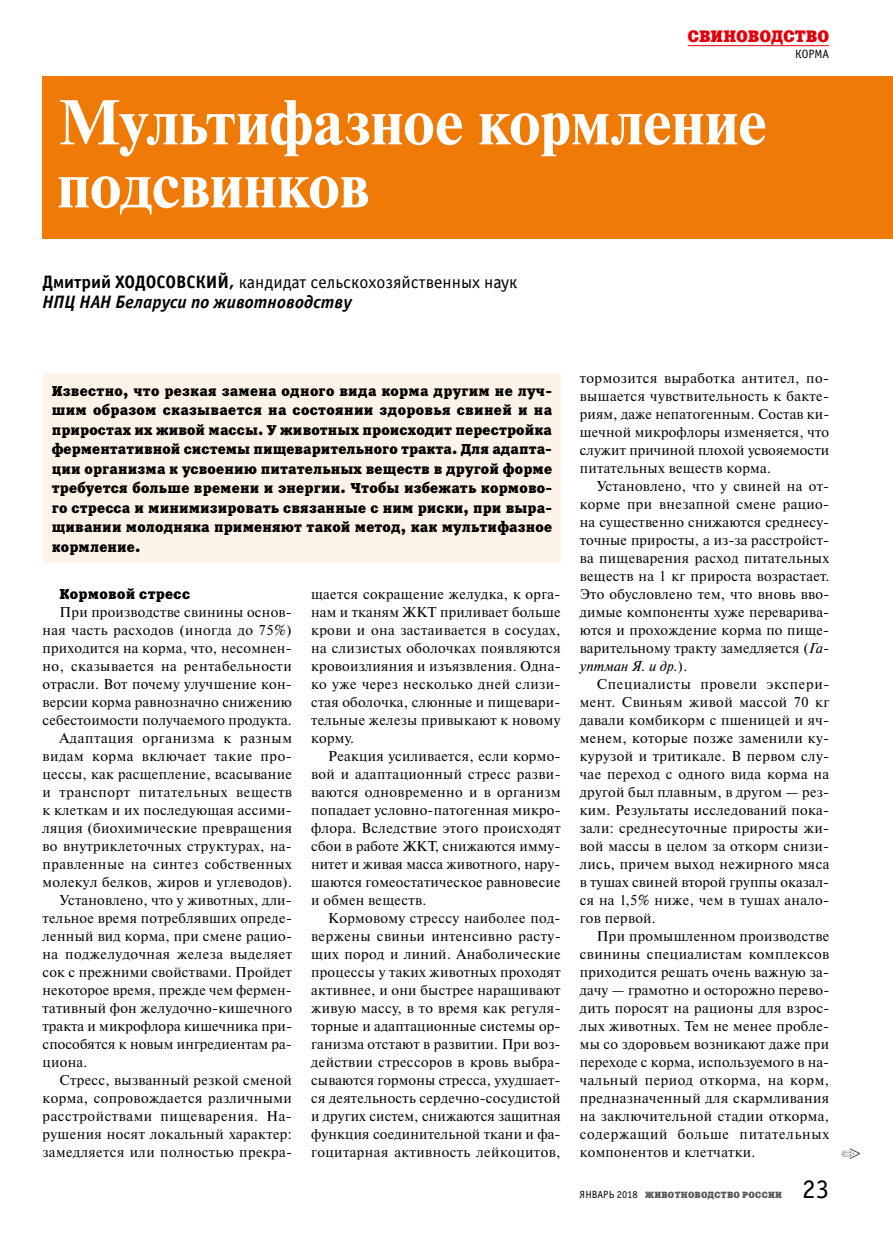
<style>
.page{position:relative;width:893px;height:1234px;background:#fff}
.page>*{position:absolute;margin:0;border:0;box-sizing:border-box;transform-origin:0 0}
.t1{font:700 63px/63px "Newton C";color:#fff}
.t2{font:27px "Officina Sans C";color:#000}
.t3{font:18px/19.5px "Officina Sans C";color:#000}
.t4{font:16.5px "Xenia C";letter-spacing:.005em;color:#e3000b}
.t5{font:14.25px/18px "Newton C";letter-spacing:.02em;color:#000;text-align:justify}
.t6{font:14.25px/19.5px "Xenia C";letter-spacing:.01em;color:#000;text-align:justify}
.t7{font:14.25px "Newton C";letter-spacing:.04em;color:#000}
.t8{font:14.25px "Newton C";letter-spacing:.045em;color:#000}
.t9{font:12px "Officina Sans C";color:#000}
.t10{font:9px "Xenia C";letter-spacing:.025em;color:#565655}
.s1{font-weight:700}
.s2{font-weight:700;font-style:italic}
.s3{font-style:italic}
.s4{font-family:"Officina Sans C";font-size:10.5px;color:#000}
</style>
<div class="page">
<hr style="left:688px;top:45px;width:141px;height:1px;background:#e3000b">
<div style="left:43px;top:77px;width:850px;height:162px;background:#ef7a06"></div>
<div style="left:43px;top:373px;width:518px;height:190px;background:#fef3e8"></div>
<svg style="left:842px;top:1148px;width:18px;height:10px"></svg>
<p class="t4" style="left:688px;top:26px;width:143px">СВИНОВОДСТВО</p>
<p class="t9" style="left:795px;top:48px;width:36px">КОРМА</p>
<h1 class="t1" style="left:58px;top:91px;width:711px">Мультифазное кормление подсвинков</h1>
<p class="t3" style="left:43px;top:273px;width:476px"><span class="s1">Дмитрий ХОДОСОВСКИЙ,</span> кандидат сельскохозяйственных наук<br><span class="s2">НПЦ НАН Беларуси по животноводству</span></p>
<p class="t6" style="left:52px;top:381px;width:502px">Известно, что резкая замена одного вида корма другим не луч‑ шим образом сказывается на состоянии здоровья свиней и на приростах их живой массы. У животных происходит перестройка ферментативной системы пищеварительного тракта. Для адапта‑ ции организма к усвоению питательных веществ в другой форме требуется больше времени и энергии. Чтобы избежать кормово‑ го стресса и минимизировать связанные с ним риски, при выра‑ щивании молодняка применяют такой метод, как мультифазное кормление.</p>
<p class="t6" style="left:60px;top:584px;width:132px">Кормовой стресс</p>
<p class="t5" style="left:60px;top:603px;width:234px">При производстве свинины основ-</p>
<p class="t5" style="left:43px;top:621px;width:251px">ная часть расходов (иногда до 75%)</p>
<p class="t5" style="left:43px;top:639px;width:251px">приходится на корма, что, несомнен-</p>
<p class="t5" style="left:43px;top:657px;width:251px">но, сказывается на рентабельности</p>
<p class="t5" style="left:43px;top:675px;width:251px">отрасли. Вот почему улучшение кон-</p>
<p class="t5" style="left:43px;top:693px;width:251px">версии корма равнозначно снижению</p>
<p class="t5" style="left:43px;top:711px;width:251px">себестоимости получаемого продукта.</p>
<p class="t8" style="left:60px;top:730px;width:234px">Адаптация организма к разным</p>
<p class="t7" style="left:43px;top:748px;width:251px">видам корма включает такие про-</p>
<p class="t5" style="left:43px;top:765px;width:251px">цессы, как расщепление, всасывание</p>
<p class="t8" style="left:43px;top:784px;width:251px">и транспорт питательных веществ</p>
<p class="t5" style="left:43px;top:801px;width:251px">к клеткам и их последующая ассими-</p>
<p class="t5" style="left:43px;top:819px;width:251px">ляция (биохимические превращения</p>
<p class="t5" style="left:43px;top:837px;width:251px">во внутриклеточных структурах, на-</p>
<p class="t5" style="left:43px;top:855px;width:251px">правленные на синтез собственных</p>
<p class="t5" style="left:43px;top:873px;width:251px">молекул белков, жиров и углеводов).</p>
<p class="t5" style="left:60px;top:891px;width:234px">Установлено, что у животных, дли-</p>
<p class="t5" style="left:43px;top:909px;width:251px">тельное время потреблявших опреде-</p>
<p class="t5" style="left:43px;top:927px;width:251px">ленный вид корма, при смене рацио-</p>
<p class="t5" style="left:43px;top:945px;width:251px">на поджелудочная железа выделяет</p>
<p class="t5" style="left:43px;top:963px;width:251px">сок с прежними свойствами. Пройдет</p>
<p class="t5" style="left:43px;top:981px;width:251px">некоторое время, прежде чем фермен-</p>
<p class="t5" style="left:43px;top:999px;width:251px">тативный фон желудочно-кишечного</p>
<p class="t5" style="left:43px;top:1017px;width:251px">тракта и микрофлора кишечника при-</p>
<p class="t5" style="left:43px;top:1035px;width:251px">способятся к новым ингредиентам ра-</p>
<p class="t5" style="left:43px;top:1053px;width:46px">циона.</p>
<p class="t5" style="left:60px;top:1071px;width:234px">Стресс, вызванный резкой сменой</p>
<p class="t5" style="left:43px;top:1089px;width:251px">корма, сопровождается различными</p>
<p class="t7" style="left:43px;top:1108px;width:251px">расстройствами пищеварения. На-</p>
<p class="t5" style="left:43px;top:1125px;width:251px">рушения носят локальный характер:</p>
<p class="t5" style="left:43px;top:1143px;width:251px">замедляется или полностью прекра-</p>
<p class="t5" style="left:311px;top:585px;width:251px">щается сокращение желудка, к орга&shy;нам и тканям ЖКТ приливает больше крови и она застаивается в сосудах, на слизистых оболочках появляются кровоизлияния и изъязвления. Одна&shy;ко уже через несколько дней слизи&shy;стая оболочка, слюнные и пищевари&shy;тельные железы привыкают к новому корму.</p>
<p class="t5" style="left:311px;top:747px;width:251px;text-indent:17px">Реакция усиливается, если кормо&shy;вой и адаптационный стресс разви&shy;ваются одновременно и в организм попадает условно-патогенная микро&shy;флора. Вследствие этого происходят сбои в работе ЖКТ, снижаются имму&shy;нитет и живая масса животного, нару&shy;шаются гомеостатическое равновесие и обмен веществ.</p>
<p class="t5" style="left:311px;top:909px;width:251px;text-indent:17px">Кормовому стрессу наиболее под&shy;вержены свиньи интенсивно расту&shy;щих пород и линий. Анаболические процессы у таких животных проходят активнее, и они быстрее наращивают живую массу, в то время как регуля&shy;торные и адаптационные системы ор&shy;ганизма отстают в развитии. При воз&shy;действии стрессоров в кровь выбра&shy;сываются гормоны стресса, ухудшает&shy;ся деятельность сердечно-сосудистой и других систем, снижаются защитная функция соединительной ткани и фа&shy;гоцитарная активность лейкоцитов,</p>
<p class="t5" style="left:580px;top:369px;width:251px">тормозится выработка антител, по&shy;вышается чувствительность к бакте&shy;риям, даже непатогенным. Состав ки&shy;шечной микрофлоры изменяется, что служит причиной плохой усвояемости питательных веществ корма.</p>
<p class="t5" style="left:580px;top:477px;width:251px;text-indent:17px">Установлено, что у свиней на от&shy;корме при внезапной смене рацио&shy;на существенно снижаются среднесу&shy;точные приросты, а из‑за расстройст&shy;ва пищеварения расход питательных веществ на 1 кг прироста возрастает.<br>Это обусловлено тем, что вновь вво&shy;димые компоненты хуже переварива&shy;ются и прохождение корма по пище&shy;варительному тракту замедляется (<span class="s3">Га&shy;уптман Я. и др.</span>).</p>
<p class="t5" style="left:580px;top:675px;width:251px;text-indent:17px">Специалисты провели экспери&shy;мент. Свиньям живой массой 70 кг давали комбикорм с пшеницей и яч&shy;менем, которые позже заменили ку&shy;курузой и тритикале. В первом слу&shy;чае переход с одного вида корма на другой был плавным, в другом — рез&shy;ким. Результаты исследований пока&shy;зали: среднесуточные приросты жи&shy;вой массы в целом за откорм снизи&shy;лись, причем выход нежирного мяса в тушах свиней второй группы оказал&shy;ся на 1,5% ниже, чем в тушах анало&shy;гов первой.</p>
<p class="t5" style="left:580px;top:926px;width:251px;text-indent:17px">При промышленном производстве свинины специалистам комплексов приходится решать очень важную за&shy;дачу — грамотно и осторожно перево&shy;дить поросят на рационы для взрос&shy;лых животных. Тем не менее пробле&shy;мы со здоровьем возникают даже при переходе с корма, используемого в на&shy;чальный период откорма, на корм, предназначенный для скармливания на заключительной стадии откорма, содержащий больше питательных компонентов и клетчатки.</p>
<p class="t10" style="left:579px;top:1188px;width:204px"><span class="s4">ЯНВАРЬ 2018</span> ЖИВОТНОВОДСТВО РОССИИ</p>
<h2 class="t2" style="left:802px;top:1174px;width:28px">23</h2>
</div>
